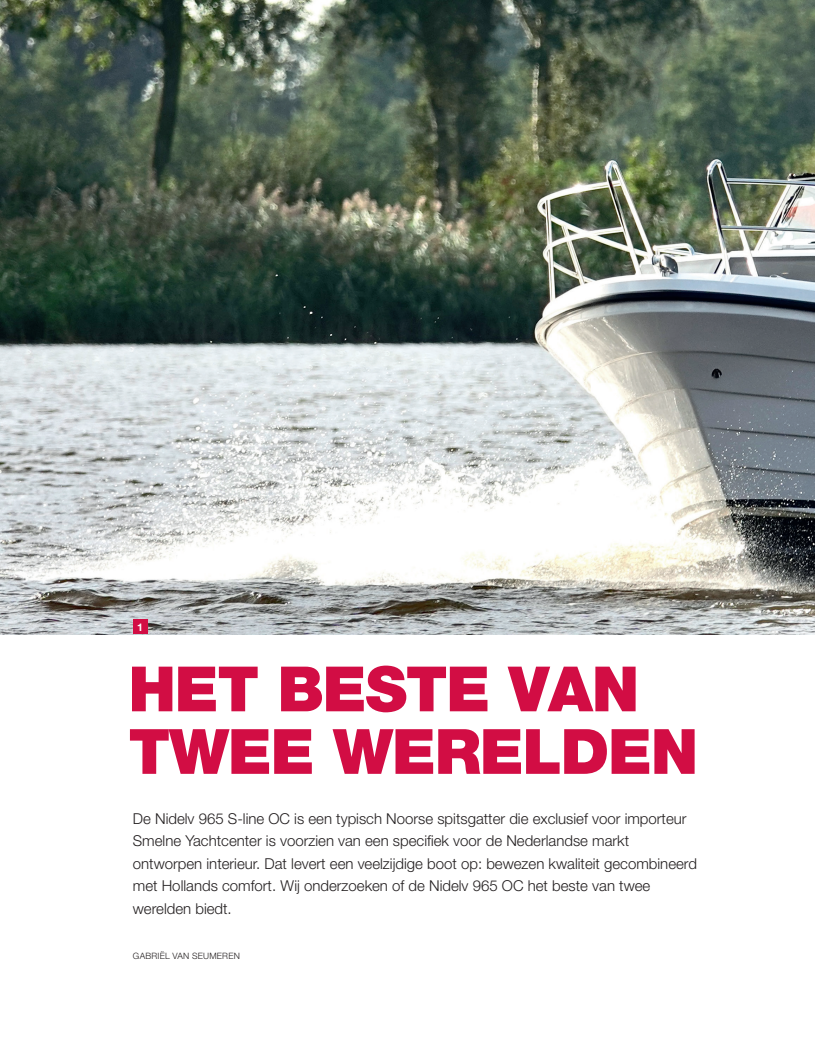
<style>
.page{position:relative;width:815px;height:1053px;background:#fff}
.page>*{position:absolute;margin:0;border:0;box-sizing:border-box;transform-origin:0 0}
.t1{font:900 62.5px/62.5px "Helvetica Neue LT Std";letter-spacing:-.02em;color:#d20d44}
.t2{font:300 15px/22.5px "Helvetica Neue LT Std";color:#231f20}
.t3{font:700 10.62px "Helvetica Neue LT Std";color:#fff}
.t4{font:300 8.75px "Helvetica Neue LT Std";letter-spacing:.03em;color:#231f20}
</style>
<div class="page">
<img style="left:0;top:0;width:815px;height:634px">
<div style="left:133px;top:619px;width:14px;height:15px;background:#d20d44"></div>
<p class="t3" style="left:137px;top:620px;width:7px">1</p>
<p class="t1" style="left:128px;top:657px;width:571px">HET BESTE VAN<br>TWEE WERELDEN</p>
<p class="t2" style="left:133px;top:806px;width:566px">De Nidelv 965 S-line OC is een typisch Noorse spitsgatter die exclusief voor importeur Smelne Yachtcenter is voorzien van een specifiek voor de Nederlandse markt ontworpen interieur. Dat levert een veelzijdige boot op: bewezen kwaliteit gecombineerd met Hollands comfort. Wij onderzoeken of de Nidelv 965 OC het beste van twee werelden biedt.</p>
<p class="t4" style="left:133px;top:950px;width:109px">GABRIËL VAN SEUMEREN</p>
</div>
